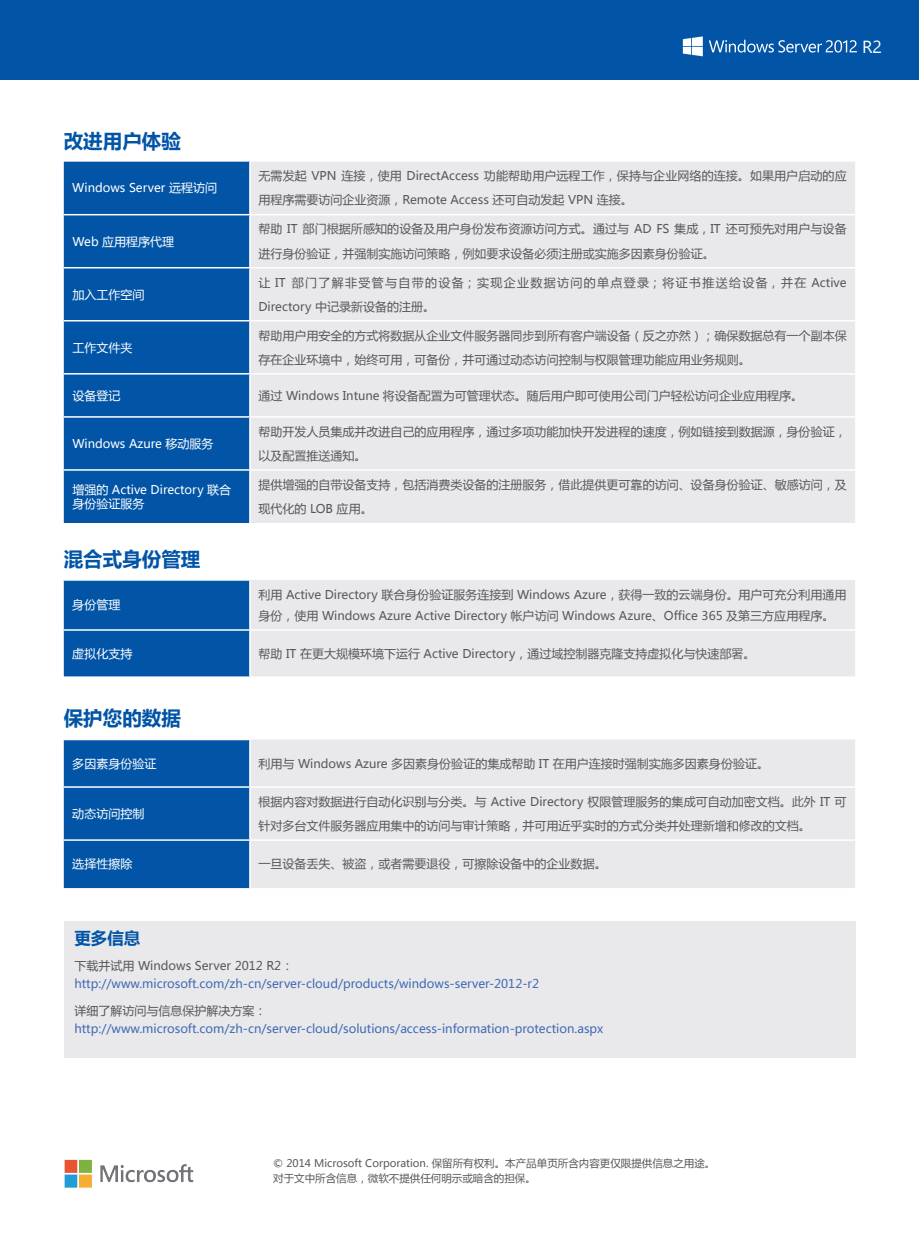
<style>
.page{position:relative;width:919px;height:1238px;background:#fff}
.page>*{position:absolute;margin:0;border:0;box-sizing:border-box;transform-origin:0 0}
.t1{font:700 19.5px "Microsoft Ya Hei";color:#0154a6}
.t2{font:17.55px "Nirmala UI";color:#fff}
.t3{font:700 16.5px "Microsoft Ya Hei";color:#0154a6}
.t4{font:12px/24px "Microsoft Ya Hei";color:#57585a}
.t5{font:12px "Microsoft Ya Hei";color:#406ab4}
.t6{font:12px/14.4px "Microsoft Ya Hei";color:#fff}
.t7{font:12px/24px "Microsoft Ya Hei";letter-spacing:.11em;color:#57585a}
.t8{font:10.5px/15px "Microsoft Ya Hei";color:#57585a}
</style>
<div class="page">
<img style="left:64px;top:1159px;width:130px;height:29px">
<div style="left:64px;top:921px;width:791px;height:136px;background:#e9e9eb"></div>
<div style="left:0;top:0;width:918px;height:80px;background:#0154a6"></div>
<div style="left:64px;top:162px;width:185px;height:361px;background:#0154a6"></div>
<div style="left:251px;top:162px;width:604px;height:361px;background:#e9e9eb"></div>
<hr style="left:64px;top:214px;width:187px;height:1px;background:#fff">
<hr style="left:64px;top:267px;width:187px;height:1px;background:#fff">
<hr style="left:64px;top:320px;width:187px;height:1px;background:#fff">
<hr style="left:64px;top:373px;width:187px;height:1px;background:#fff">
<hr style="left:64px;top:416px;width:187px;height:1px;background:#fff">
<hr style="left:64px;top:469px;width:187px;height:1px;background:#fff">
<hr style="left:251px;top:214px;width:604px;height:1px;background:#fff">
<hr style="left:251px;top:267px;width:604px;height:1px;background:#fff">
<hr style="left:251px;top:320px;width:604px;height:1px;background:#fff">
<hr style="left:251px;top:373px;width:604px;height:1px;background:#fff">
<hr style="left:251px;top:416px;width:604px;height:1px;background:#fff">
<hr style="left:251px;top:469px;width:604px;height:1px;background:#fff">
<div style="left:64px;top:580px;width:185px;height:96px;background:#0154a6"></div>
<div style="left:251px;top:580px;width:604px;height:96px;background:#e9e9eb"></div>
<hr style="left:64px;top:629px;width:187px;height:1px;background:#fff">
<hr style="left:251px;top:629px;width:604px;height:1px;background:#fff">
<div style="left:64px;top:740px;width:185px;height:148px;background:#0154a6"></div>
<div style="left:251px;top:739px;width:604px;height:149px;background:#e9e9eb"></div>
<hr style="left:64px;top:786px;width:187px;height:1px;background:#fff">
<hr style="left:64px;top:839px;width:187px;height:1px;background:#fff">
<hr style="left:251px;top:786px;width:604px;height:1px;background:#fff">
<hr style="left:251px;top:839px;width:604px;height:1px;background:#fff">
<svg style="left:682px;top:36px;width:20px;height:20px"></svg>
<svg style="left:708px;top:40px;width:148px;height:13px"></svg>
<h2 class="t2" style="left:862px;top:33px;width:21px">R2</h2>
<h1 class="t1" style="left:64px;top:127px;width:118px">改进用户体验</h1>
<p class="t6" style="left:72px;top:180px;width:146px">Windows Server 远程访问</p>
<p class="t6" style="left:72px;top:233px;width:103px">Web 应用程序代理</p>
<p class="t6" style="left:72px;top:286px;width:74px">加入工作空间</p>
<p class="t6" style="left:72px;top:339px;width:62px">工作文件夹</p>
<p class="t4" style="left:258px;top:164px;width:589px">无需发起 VPN 连接，使用 DirectAccess 功能帮助用户远程工作，保持与企业网络的连接。如果用户启动的应用程序需要访问企业资源，Remote Access 还可自动发起 VPN 连接。</p>
<p class="t4" style="left:258px;top:217px;width:589px">帮助 IT 部门根据所感知的设备及用户身份发布资源访问方式。通过与 AD FS 集成，IT 还可预先对用户与设备进行身份验证，并强制实施访问策略，例如要求设备必须注册或实施多因素身份验证。</p>
<p class="t7" style="left:258px;top:270px;width:589px">让 IT 部门了解非受管与自带的设备；实现企业数据访问的单点登录；将证书推送给设备，并在 Active<br>Directory 中记录新设备的注册。</p>
<p class="t4" style="left:258px;top:323px;width:589px">帮助用户用安全的方式将数据从企业文件服务器同步到所有客户端设备（反之亦然）；确保数据总有一个副本保存在企业环境中，始终可用，可备份，并可通过动态访问控制与权限管理功能应用业务规则。</p>
<p class="t6" style="left:72px;top:388px;width:50px">设备登记</p>
<p class="t4" style="left:258px;top:383px;width:546px">通过 Windows Intune 将设备配置为可管理状态。随后用户即可使用公司门户轻松访问企业应用程序。</p>
<p class="t6" style="left:72px;top:436px;width:143px">Windows Azure 移动服务</p>
<p class="t4" style="left:258px;top:419px;width:589px">帮助开发人员集成并改进自己的应用程序，通过多项功能加快开发进程的速度，例如链接到数据源，身份验证，以及配置推送通知。</p>
<p class="t6" style="left:72px;top:481px;width:160px">增强的 Active Directory 联合身份验证服务</p>
<p class="t4" style="left:258px;top:472px;width:589px">提供增强的自带设备支持，包括消费类设备的注册服务，借此提供更可靠的访问、设备身份验证、敏感访问，及现代化的 LOB 应用。</p>
<h1 class="t1" style="left:64px;top:545px;width:138px">混合式身份管理</h1>
<p class="t6" style="left:72px;top:597px;width:49px">身份管理</p>
<p class="t4" style="left:258px;top:583px;width:589px;line-height:21px">利用 Active Directory 联合身份验证服务连接到 Windows Azure，获得一致的云端身份。用户可充分利用通用身份，使用 Windows Azure Active Directory 帐户访问 Windows Azure、Office 365 及第三方应用程序。</p>
<p class="t6" style="left:72px;top:645px;width:61px">虚拟化支持</p>
<p class="t4" style="left:258px;top:640px;width:498px">帮助 IT 在更大规模环境下运行 Active Directory，通过域控制器克隆支持虚拟化与快速部署。</p>
<h1 class="t1" style="left:64px;top:704px;width:118px">保护您的数据</h1>
<p class="t6" style="left:72px;top:755px;width:85px">多因素身份验证</p>
<p class="t4" style="left:258px;top:750px;width:512px">利用与 Windows Azure 多因素身份验证的集成帮助 IT 在用户连接时强制实施多因素身份验证。</p>
<p class="t6" style="left:72px;top:806px;width:73px">动态访问控制</p>
<p class="t4" style="left:258px;top:789px;width:589px">根据内容对数据进行自动化识别与分类。与 Active Directory 权限管理服务的集成可自动加密文档。此外 IT 可针对多台文件服务器应用集中的访问与审计策略，并可用近乎实时的方式分类并处理新增和修改的文档。</p>
<p class="t6" style="left:72px;top:856px;width:62px">选择性擦除</p>
<p class="t4" style="left:258px;top:851px;width:349px">一旦设备丢失、被盗，或者需要退役，可擦除设备中的企业数据。</p>
<h3 class="t3" style="left:74px;top:926px;width:67px">更多信息</h3>
<p class="t4" style="left:74px;top:953px;width:220px">下载并试用 Windows Server 2012 R2：</p>
<p class="t5" style="left:74px;top:975px;width:466px">http://www.microsoft.com/zh-cn/server-cloud/products/windows-server-2012-r2</p>
<p class="t4" style="left:74px;top:998px;width:193px">详细了解访问与信息保护解决方案：</p>
<p class="t5" style="left:74px;top:1020px;width:530px">http://www.microsoft.com/zh-cn/server-cloud/solutions/access-information-protection.aspx</p>
<p class="t8" style="left:273px;top:1155px;width:443px">© 2014 Microsoft Corporation. 保留所有权利。本产品单页所含内容更仅限提供信息之用途。对于文中所含信息，微软不提供任何明示或暗含的担保。</p>
</div>
